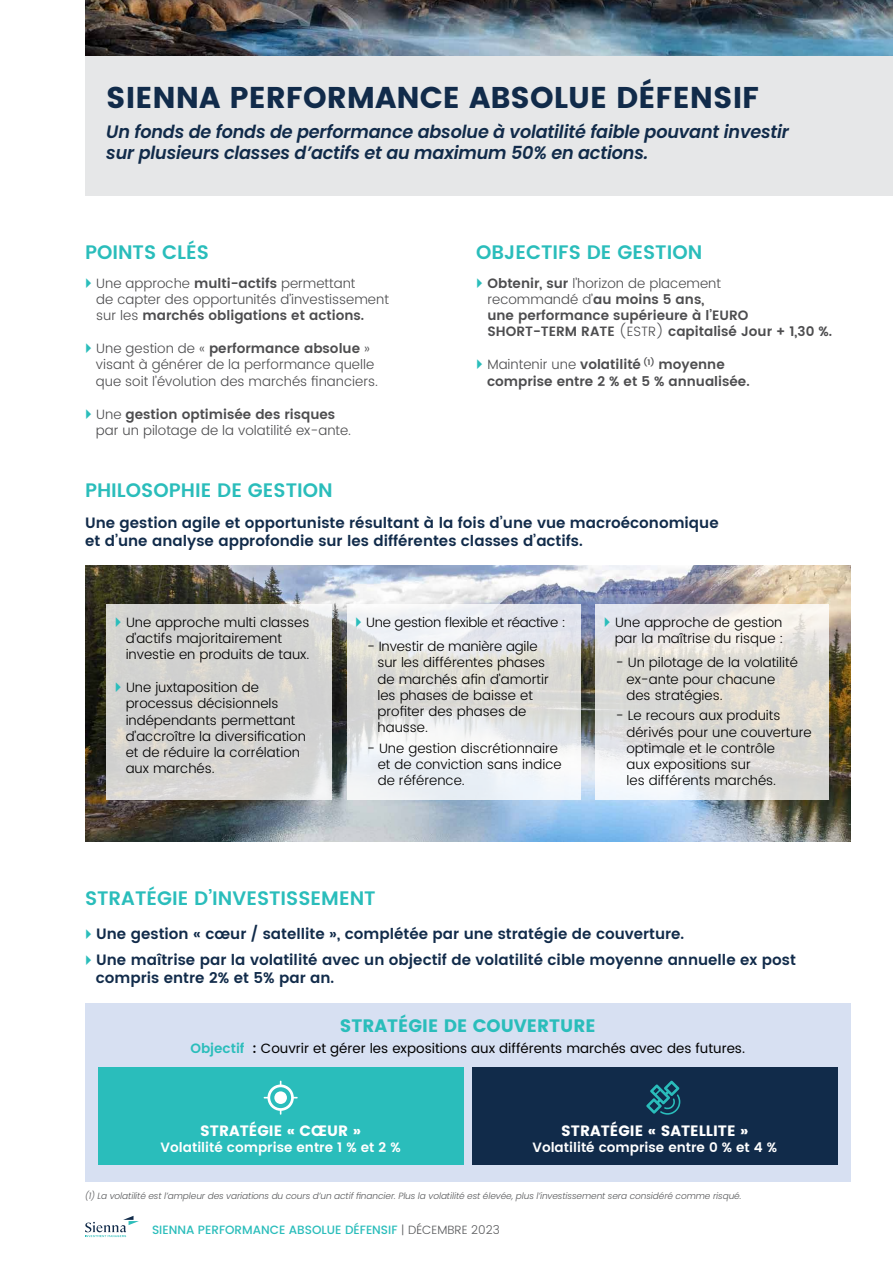
<style>
.page{position:relative;width:893px;height:1263px;background:#fff}
.page>*{position:absolute;margin:0;border:0;box-sizing:border-box;transform-origin:0 0}
.t1{font:30px "Poppins";color:#112b4a}
.t2{font:600 19.5px "Poppins";color:#2abdbb}
.t3{font:italic 600 18px/21px "Poppins";letter-spacing:-.01em;color:#112b4a}
.t4{font:18px "Poppins";color:#2abdbb}
.t5{font:600 15px/18px "Poppins";color:#112b4a}
.t6{font:15px "Poppins";color:#fff}
.t7{font:300 13.5px/16.2px "Poppins";color:#000}
.t8{font:300 13.5px/16.2px "Poppins";color:#4d4d4f}
.t9{font:600 13.5px/16.2px "Poppins";color:#4d4d4f}
.t10{font:13.5px "Poppins";color:#000}
.t11{font:600 13.5px "Poppins";color:#fff}
.t12{font:300 13.5px "Poppins";letter-spacing:-.02em;color:#000}
.t13{font:500 12px "Poppins";color:#2abdbb}
.t14{font:italic 300 9px "Poppins";letter-spacing:-.01em;color:#58595b}
.s1{font-weight:600}
.s2{font-weight:300}
.s3{font-weight:600;color:#2abdbb}
.s4{font-weight:300;color:#58595b}
.s5{font-weight:300;color:#4d4d4f}
</style>
<div class="page">
<img style="left:85px;top:566px;width:765px;height:276px">
<div style="left:85px;top:55px;width:808px;height:141px;background:#e6e7e8"></div>
<img style="left:85px;top:0;width:808px;height:55px">
<svg style="left:85px;top:1216px;width:54px;height:21px"></svg>
<div style="left:106px;top:604px;width:226px;height:195px;background:#d4d4d1"></div>
<div style="left:85px;top:1003px;width:765px;height:179px;background:#d7e0f2"></div>
<div style="left:98px;top:1067px;width:365px;height:98px;background:#2abdbb"></div>
<div style="left:472px;top:1067px;width:366px;height:98px;background:#112b4a"></div>
<svg style="left:347px;top:604px;width:233px;height:195px"></svg>
<svg style="left:595px;top:604px;width:234px;height:195px;background:#e2e0dd"></svg>
<svg style="left:646px;top:1080px;width:34px;height:35px"></svg>
<svg style="left:264px;top:1081px;width:34px;height:34px"></svg>
<svg style="left:356px;top:617px;width:5px;height:9px"></svg>
<svg style="left:605px;top:617px;width:5px;height:9px"></svg>
<h1 class="t1" style="left:106px;top:80px;width:655px">SIENNA PERFORMANCE ABSOLUE DÉFENSIF</h1>
<h3 class="t3" style="left:106px;top:121px;width:684px">Un fonds de fonds de performance absolue à volatilité faible pouvant investir sur plusieurs classes d’actifs et au maximum 50% en actions.</h3>
<h2 class="t2" style="left:85px;top:237px;width:125px">POINTS CLÉS</h2>
<p class="t8" style="left:96px;top:275px;width:294px">Une approche <span class="s1">multi-actifs</span> permettant<br>de capter des opportunités d’investissement sur les <span class="s1">marchés obligations et actions.</span></p>
<p class="t8" style="left:96px;top:341px;width:284px">Une gestion de « <span class="s1">performance absolue</span> » visant à générer de la performance quelle que soit l’évolution des marchés financiers.</p>
<p class="t8" style="left:96px;top:406px;width:257px">Une <span class="s1">gestion optimisée des risques </span>par un pilotage de la volatilité ex-ante.</p>
<h2 class="t2" style="left:476px;top:237px;width:228px">OBJECTIFS DE GESTION</h2>
<p class="t9" style="left:487px;top:275px;width:346px">Obtenir, sur <span class="s2">l’horizon de placement<br>recommandé d’</span>au moins 5 ans,<br>une performance supérieure à l’EURO SHORT-TERM RATE <span class="s2">(ESTR)</span> capitalisé Jour + 1,30 %.</p>
<p class="t9" style="left:487px;top:357px;width:264px"><span class="s2">Maintenir une</span> volatilité <sup>(1)</sup> moyenne comprise entre 2 % et 5 % annualisée.</p>
<h2 class="t2" style="left:85px;top:475px;width:249px">PHILOSOPHIE DE GESTION</h2>
<p class="t5" style="left:85px;top:514px;width:635px">Une gestion agile et opportuniste résultant à la fois d’une vue macroéconomique et d’une analyse approfondie sur les différentes classes d’actifs.</p>
<p class="t7" style="left:126px;top:614px;width:185px">Une approche multi classes d’actifs majoritairement investie en produits de taux.</p>
<p class="t7" style="left:126px;top:680px;width:182px">Une juxtaposition de processus décisionnels indépendants permettant d’accroître la diversification et de réduire la corrélation aux marchés.</p>
<p class="t12" style="left:366px;top:612px;width:201px">Une gestion flexible et réactive :</p>
<p class="t7" style="left:377px;top:639px;width:173px;text-indent:-10px">- Investir de manière agile sur les différentes phases de marchés afin d’amortir les phases de baisse et profiter des phases de hausse.</p>
<p class="t7" style="left:378px;top:740px;width:185px;text-indent:-11px">- Une gestion discrétionnaire et de conviction sans indice de référence.</p>
<h2 class="t2" style="left:85px;top:883px;width:292px">STRATÉGIE D’INVESTISSEMENT</h2>
<p class="t7" style="left:615px;top:614px;width:170px">Une approche de gestion par la maîtrise du risque :</p>
<p class="t7" style="left:626px;top:655px;width:173px;text-indent:-11px">- Un pilotage de la volatilité ex-ante pour chacune des stratégies.</p>
<p class="t7" style="left:626px;top:708px;width:187px;text-indent:-11px">- Le recours aux produits dérivés pour une couverture optimale et le contrôle<br>aux expositions sur<br>les différents marchés.</p>
<p class="t5" style="left:96px;top:920px;width:701px;line-height:26.5px">Une gestion « cœur / satellite », complétée par une stratégie de couverture.<br>Une maîtrise par la volatilité avec un objectif de volatilité cible moyenne annuelle ex post</p>
<p class="t5" style="left:96px;top:969px;width:240px">compris entre 2% et 5% par an.</p>
<h3 class="t4" style="left:340px;top:1015px;width:257px">STRATÉGIE DE COUVERTURE</h3>
<p class="t10" style="left:190px;top:1038px;width:556px"><span class="s3">Objectif</span> <span class="s1">:</span> Couvrir et gérer les expositions aux différents marchés avec des futures.</p>
<p class="t6" style="left:200px;top:1122px;width:162px">STRATÉGIE « CŒUR »</p>
<p class="t11" style="left:161px;top:1137px;width:242px">Volatilité comprise entre 1 % et 2 %</p>
<p class="t6" style="left:561px;top:1122px;width:189px">STRATÉGIE « SATELLITE »</p>
<p class="t11" style="left:532px;top:1137px;width:246px">Volatilité comprise entre 0 % et 4 %</p>
<p class="t14" style="left:85px;top:1191px;width:658px">(1) La volatilité est l’ampleur des variations du cours d’un actif financier. Plus la volatilité est élevée, plus l’investissement sera considéré comme risqué.</p>
<p class="t13" style="left:152px;top:1221px;width:349px">SIENNA PERFORMANCE ABSOLUE DÉFENSIF <span class="s4">| D</span><span class="s5">É</span><span class="s4">CEMBRE 2023</span></p>
</div>
